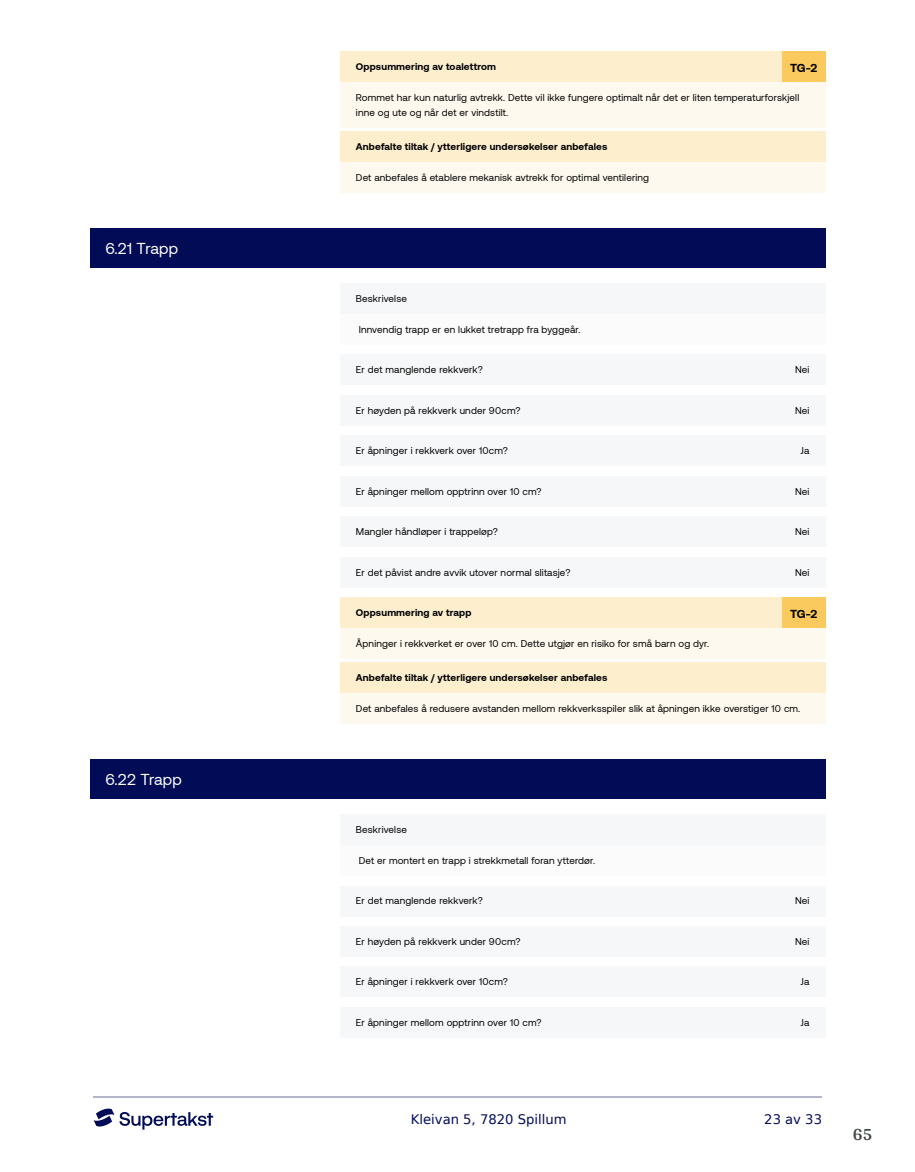
<style>
.page{position:relative;width:915px;height:1172px;background:#fff}
.page>*{position:absolute;margin:0;border:0;box-sizing:border-box;transform-origin:0 0}
.t1{font:700 18px "Arya";color:#414749}
.t2{font:15.75px "Aeonik";letter-spacing:.01em;color:#fff}
.t3{font:13.2px "DejaVu Sans";color:#020c56}
.t4{font:700 11.85px "Aeonik";color:#000}
.t5{font:9.9px/14.9px "Aeonik";letter-spacing:.015em;color:#000}
.t6{font:700 9.9px "Aeonik";letter-spacing:.015em;color:#000}
</style>
<div class="page">
<hr style="left:93px;top:1097px;width:728px;height:1px;background:#b2b5cb">
<svg style="left:94px;top:1108px;width:119px;height:21px"></svg>
<div style="left:89px;top:228px;width:736px;height:40px;background:#020c56"></div>
<div style="left:89px;top:759px;width:736px;height:40px;background:#020c56"></div>
<div style="left:340px;top:82px;width:485px;height:46px;background:#fef9ee"></div>
<div style="left:340px;top:162px;width:485px;height:31px;background:#fef9ee"></div>
<div style="left:340px;top:314px;width:485px;height:31px;background:#f5f7f8"></div>
<div style="left:340px;top:628px;width:485px;height:31px;background:#fef9ee"></div>
<div style="left:340px;top:693px;width:485px;height:31px;background:#fef9ee"></div>
<div style="left:340px;top:845px;width:485px;height:31px;background:#f5f7f8"></div>
<div style="left:340px;top:52px;width:485px;height:30px;background:#fdeece"></div>
<div style="left:781px;top:52px;width:44px;height:30px;background:#faca5f"></div>
<div style="left:340px;top:132px;width:485px;height:30px;background:#fdeece"></div>
<div style="left:340px;top:284px;width:485px;height:30px;background:#f5f7f8"></div>
<div style="left:340px;top:355px;width:485px;height:30px;background:#f5f7f8"></div>
<div style="left:340px;top:395px;width:485px;height:31px;background:#f5f7f8"></div>
<div style="left:340px;top:436px;width:485px;height:30px;background:#f5f7f8"></div>
<div style="left:340px;top:476px;width:485px;height:31px;background:#f5f7f8"></div>
<div style="left:340px;top:516px;width:485px;height:31px;background:#f5f7f8"></div>
<div style="left:340px;top:557px;width:485px;height:31px;background:#f5f7f8"></div>
<div style="left:340px;top:597px;width:485px;height:31px;background:#fdeece"></div>
<div style="left:781px;top:597px;width:44px;height:31px;background:#faca5f"></div>
<div style="left:340px;top:663px;width:485px;height:30px;background:#fdeece"></div>
<div style="left:340px;top:815px;width:485px;height:30px;background:#f5f7f8"></div>
<div style="left:340px;top:886px;width:485px;height:30px;background:#f5f7f8"></div>
<div style="left:340px;top:926px;width:485px;height:31px;background:#f5f7f8"></div>
<div style="left:340px;top:967px;width:485px;height:30px;background:#f5f7f8"></div>
<div style="left:340px;top:1007px;width:485px;height:31px;background:#f5f7f8"></div>
<h2 class="t2" style="left:105px;top:240px;width:74px">6.21 Trapp</h2>
<h2 class="t2" style="left:105px;top:771px;width:78px">6.22 Trapp</h2>
<p class="t6" style="left:356px;top:61px;width:141px">Oppsummering av toalettrom</p>
<p class="t4" style="left:789px;top:61px;width:29px">TG-2</p>
<p class="t5" style="left:356px;top:90px;width:444px">Rommet har kun naturlig avtrekk. Dette vil ikke fungere optimalt når det er liten temperaturforskjell inne og ute og når det er vindstilt.</p>
<p class="t6" style="left:356px;top:141px;width:253px">Anbefalte tiltak / ytterligere undersøkelser anbefales</p>
<p class="t5" style="left:356px;top:170px;width:295px">Det anbefales å etablere mekanisk avtrekk for optimal ventilering</p>
<p class="t5" style="left:356px;top:291px;width:53px">Beskrivelse</p>
<p class="t5" style="left:358px;top:322px;width:223px">Innvendig trapp er en lukket tretrapp fra byggeår.</p>
<p class="t5" style="left:356px;top:363px;width:128px">Er det manglende rekkverk?</p>
<p class="t5" style="left:794px;top:363px;width:16px">Nei</p>
<p class="t5" style="left:356px;top:403px;width:166px">Er høyden på rekkverk under 90cm?</p>
<p class="t5" style="left:794px;top:403px;width:16px">Nei</p>
<p class="t5" style="left:356px;top:443px;width:153px">Er åpninger i rekkverk over 10cm?</p>
<p class="t5" style="left:800px;top:443px;width:10px">Ja</p>
<p class="t5" style="left:356px;top:484px;width:187px">Er åpninger mellom opptrinn over 10 cm?</p>
<p class="t5" style="left:794px;top:484px;width:16px">Nei</p>
<p class="t5" style="left:356px;top:524px;width:143px">Mangler håndløper i trappeløp?</p>
<p class="t5" style="left:794px;top:524px;width:16px">Nei</p>
<p class="t5" style="left:356px;top:565px;width:216px">Er det påvist andre avvik utover normal slitasje?</p>
<p class="t5" style="left:794px;top:565px;width:16px">Nei</p>
<p class="t6" style="left:356px;top:607px;width:117px">Oppsummering av trapp</p>
<p class="t4" style="left:789px;top:607px;width:29px">TG-2</p>
<p class="t5" style="left:356px;top:636px;width:354px">Åpninger i rekkverket er over 10 cm. Dette utgjør en risiko for små barn og dyr.</p>
<p class="t6" style="left:356px;top:672px;width:253px">Anbefalte tiltak / ytterligere undersøkelser anbefales</p>
<p class="t5" style="left:356px;top:701px;width:446px">Det anbefales å redusere avstanden mellom rekkverksspiler slik at åpningen ikke overstiger 10 cm.</p>
<p class="t5" style="left:356px;top:822px;width:53px">Beskrivelse</p>
<p class="t5" style="left:358px;top:853px;width:238px">Det er montert en trapp i strekkmetall foran ytterdør.</p>
<p class="t5" style="left:356px;top:894px;width:128px">Er det manglende rekkverk?</p>
<p class="t5" style="left:794px;top:894px;width:16px">Nei</p>
<p class="t5" style="left:356px;top:934px;width:166px">Er høyden på rekkverk under 90cm?</p>
<p class="t5" style="left:794px;top:934px;width:16px">Nei</p>
<p class="t5" style="left:356px;top:974px;width:153px">Er åpninger i rekkverk over 10cm?</p>
<p class="t5" style="left:800px;top:974px;width:10px">Ja</p>
<p class="t5" style="left:356px;top:1015px;width:187px">Er åpninger mellom opptrinn over 10 cm?</p>
<p class="t5" style="left:800px;top:1015px;width:10px">Ja</p>
<h3 class="t3" style="left:410px;top:1108px;width:157px">Kleivan 5, 7820 Spillum</h3>
<h3 class="t3" style="left:764px;top:1108px;width:59px">23 av 33</h3>
<h1 class="t1" style="left:852px;top:1123px;width:21px">65</h1>
</div>
